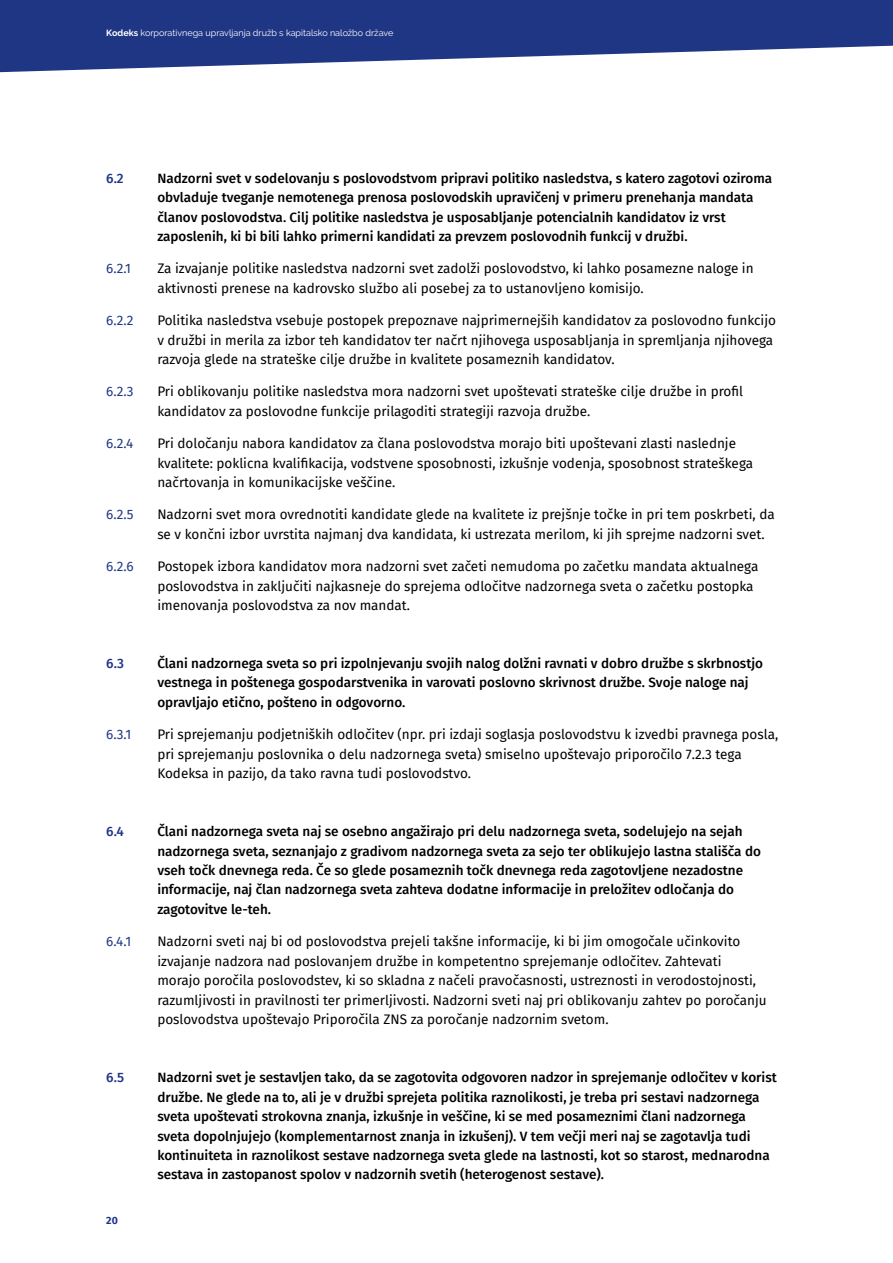
<style>
.page{position:relative;width:893px;height:1263px;background:#fff}
.page>*{position:absolute;margin:0;border:0;box-sizing:border-box;transform-origin:0 0}
.t1{font:13.5px/19.5px "Fira Sans";color:#000}
.t2{font:500 13.5px/19.5px "Fira Sans";color:#000}
.t3{font:13.5px "Fira Sans";color:#1f3685}
.t4{font:500 13.5px "Fira Sans";color:#1f3685}
.t5{font:700 10.5px "Fira Sans";color:#1f3685}
.t6{font:9px "Raleway";color:#fff}
.s1{font-weight:700}
</style>
<div class="page">
<svg style="left:0;top:0;width:893px;height:72px;fill:#1f3685"></svg>
<p class="t6" style="left:106px;top:27px;width:289px"><span class="s1">Kodeks</span> korporativnega upravljanja družb s kapitalsko naložbo države</p>
<p class="t4" style="left:106px;top:167px;width:19px">6.2</p>
<p class="t2" style="left:157px;top:168px;width:616px">Nadzorni svet v sodelovanju s poslovodstvom pripravi politiko nasledstva, s katero zagotovi oziroma obvladuje tveganje nemotenega prenosa poslovodskih upravičenj v primeru prenehanja mandata članov poslovodstva. Cilj politike nasledstva je usposabljanje potencialnih kandidatov iz vrst zaposlenih, ki bi bili lahko primerni kandidati za prevzem poslovodnih funkcij v družbi.</p>
<p class="t3" style="left:106px;top:259px;width:26px">6.2.1</p>
<p class="t1" style="left:157px;top:259px;width:598px">Za izvajanje politike nasledstva nadzorni svet zadolži poslovodstvo, ki lahko posamezne naloge in aktivnosti prenese na kadrovsko službo ali posebej za to ustanovljeno komisijo.</p>
<p class="t3" style="left:106px;top:310px;width:29px">6.2.2</p>
<p class="t1" style="left:157px;top:310px;width:620px">Politika nasledstva vsebuje postopek prepoznave najprimernejših kandidatov za poslovodno funkcijo v družbi in merila za izbor teh kandidatov ter načrt njihovega usposabljanja in spremljanja njihovega razvoja glede na strateške cilje družbe in kvalitete posameznih kandidatov.</p>
<p class="t3" style="left:106px;top:382px;width:29px">6.2.3</p>
<p class="t1" style="left:157px;top:382px;width:587px">Pri oblikovanju politike nasledstva mora nadzorni svet upoštevati strateške cilje družbe in profil kandidatov za poslovodne funkcije prilagoditi strategiji razvoja družbe.</p>
<p class="t3" style="left:106px;top:433px;width:29px">6.2.4</p>
<p class="t1" style="left:157px;top:433px;width:597px">Pri določanju nabora kandidatov za člana poslovodstva morajo biti upoštevani zlasti naslednje kvalitete: poklicna kvalifikacija, vodstvene sposobnosti, izkušnje vodenja, sposobnost strateškega načrtovanja in komunikacijske veščine.</p>
<p class="t3" style="left:106px;top:505px;width:29px">6.2.5</p>
<p class="t1" style="left:157px;top:505px;width:619px">Nadzorni svet mora ovrednotiti kandidate glede na kvalitete iz prejšnje točke in pri tem poskrbeti, da se v končni izbor uvrstita najmanj dva kandidata, ki ustrezata merilom, ki jih sprejme nadzorni svet.</p>
<p class="t3" style="left:106px;top:556px;width:29px">6.2.6</p>
<p class="t1" style="left:157px;top:556px;width:603px">Postopek izbora kandidatov mora nadzorni svet začeti nemudoma po začetku mandata aktualnega poslovodstva in zaključiti najkasneje do sprejema odločitve nadzornega sveta o začetku postopka imenovanja poslovodstva za nov mandat.</p>
<p class="t4" style="left:106px;top:652px;width:19px">6.3</p>
<p class="t2" style="left:157px;top:653px;width:607px">Člani nadzornega sveta so pri izpolnjevanju svojih nalog dolžni ravnati v dobro družbe s skrbnostjo vestnega in poštenega gospodarstvenika in varovati poslovno skrivnost družbe. Svoje naloge naj opravljajo etično, pošteno in odgovorno.</p>
<p class="t3" style="left:106px;top:724px;width:27px">6.3.1</p>
<p class="t1" style="left:157px;top:724px;width:622px">Pri sprejemanju podjetniških odločitev (npr. pri izdaji soglasja poslovodstvu k izvedbi pravnega posla, pri sprejemanju poslovnika o delu nadzornega sveta) smiselno upoštevajo priporočilo 7.2.3 tega<br>Kodeksa in pazijo, da tako ravna tudi poslovodstvo.</p>
<p class="t4" style="left:106px;top:820px;width:19px">6.4</p>
<p class="t2" style="left:157px;top:821px;width:605px">Člani nadzornega sveta naj se osebno angažirajo pri delu nadzornega sveta, sodelujejo na sejah nadzornega sveta, seznanjajo z gradivom nadzornega sveta za sejo ter oblikujejo lastna stališča do vseh točk dnevnega reda. Če so glede posameznih točk dnevnega reda zagotovljene nezadostne informacije, naj član nadzornega sveta zahteva dodatne informacije in preložitev odločanja do zagotovitve le-teh.</p>
<p class="t3" style="left:106px;top:931px;width:26px">6.4.1</p>
<p class="t1" style="left:157px;top:931px;width:611px">Nadzorni sveti naj bi od poslovodstva prejeli takšne informacije, ki bi jim omogočale učinkovito izvajanje nadzora nad poslovanjem družbe in kompetentno sprejemanje odločitev. Zahtevati morajo poročila poslovodstev, ki so skladna z načeli pravočasnosti, ustreznosti in verodostojnosti, razumljivosti in pravilnosti ter primerljivosti. Nadzorni sveti naj pri oblikovanju zahtev po poročanju poslovodstva upoštevajo Priporočila ZNS za poročanje nadzornim svetom.</p>
<p class="t4" style="left:106px;top:1066px;width:19px">6.5</p>
<p class="t2" style="left:157px;top:1067px;width:621px">Nadzorni svet je sestavljen tako, da se zagotovita odgovoren nadzor in sprejemanje odločitev v korist družbe. Ne glede na to, ali je v družbi sprejeta politika raznolikosti, je treba pri sestavi nadzornega sveta upoštevati strokovna znanja, izkušnje in veščine, ki se med posameznimi člani nadzornega sveta dopolnjujejo (komplementarnost znanja in izkušenj). V tem večji meri naj se zagotavlja tudi kontinuiteta in raznolikost sestave nadzornega sveta glede na lastnosti, kot so starost, mednarodna sestava in zastopanost spolov v nadzornih svetih (heterogenost sestave).</p>
<p class="t5" style="left:106px;top:1212px;width:13px">20</p>
</div>
